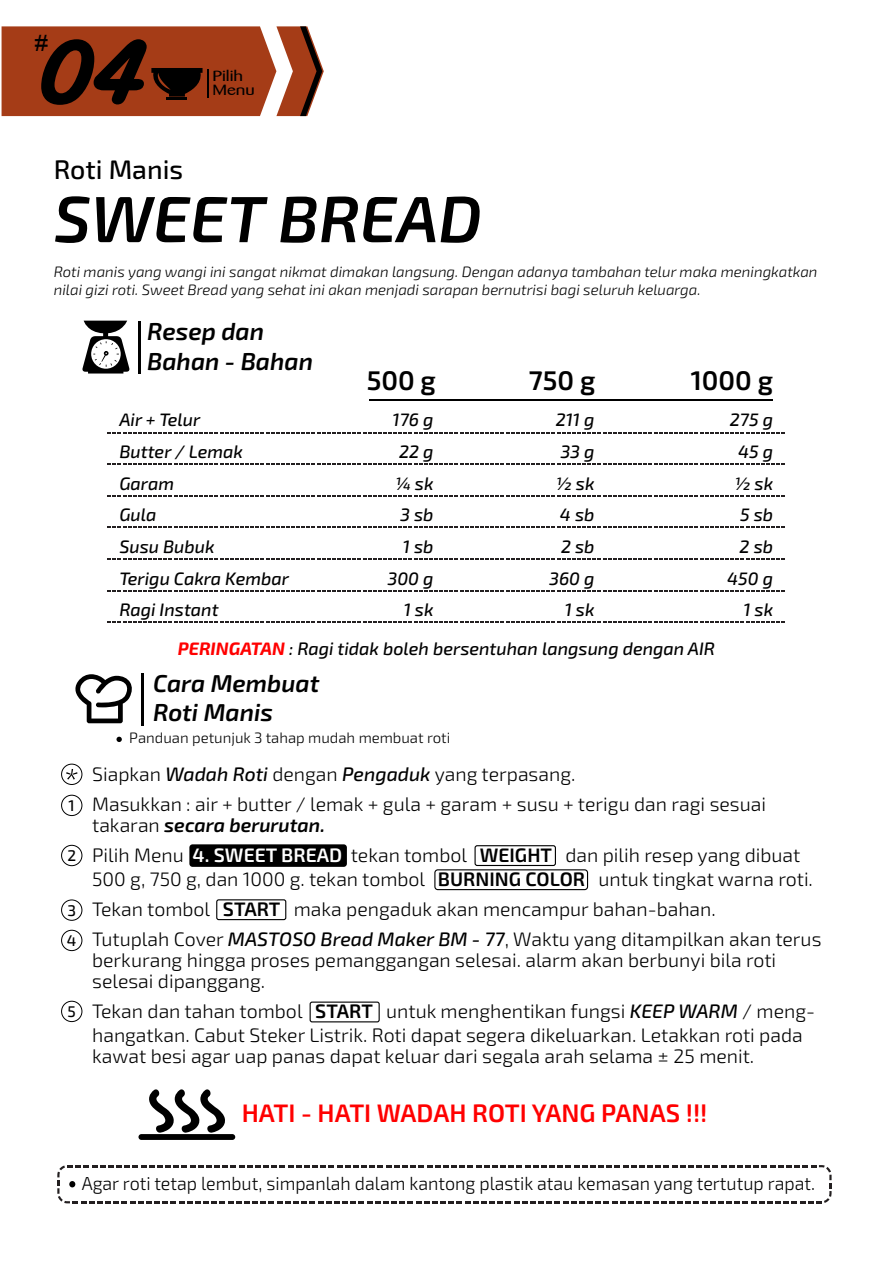
<style>
.page{position:relative;width:893px;height:1263px;background:#fff}
.page>*{position:absolute;margin:0;border:0;box-sizing:border-box;transform-origin:0 0}
.t1{font:106.2px "Harlow Solid";color:#000;scale:1.06 1}
.t2{font:italic 600 65.25px "Exo 2";color:#000}
.t3{font:600 27px "Exo 2";color:#000}
.t4{font:500 26.85px "Exo 2";color:#000}
.t5{font:600 25.35px "Exo 2";color:#f00}
.t6{font:italic 600 24.45px/29.2px "Exo 2";color:#000}
.t7{font:22.5px "Arial";color:#000;scale:1.06 1}
.t8{font:300 19.5px/30px "Exo 2";color:#000}
.t9{font:300 18.75px "Exo 2";color:#000;scale:.95 1}
.t10{font:italic 500 18px/31.7px "Exo 2";color:#000;text-align:justify}
.t11{font:500 15.45px/30.3px "Exo 2";color:#000}
.t12{font:italic 300 15px/18px "Exo 2";color:#000}
.t13{font:300 15px "Exo 2";color:#000}
.t14{font:14.7px/14.2px "Barmeno";color:#000;scale:1.26 1}
.s1{font-weight:700;color:#f00}
.s2{font-weight:500;font-style:italic}
.s3{font-weight:600;font-style:italic}
.s4{font-weight:600;color:#fff}
.s5{font-weight:600}
</style>
<div class="page">
<svg style="left:82px;top:321px;width:48px;height:52px"></svg>
<svg style="left:75px;top:674px;width:57px;height:49px"></svg>
<svg style="left:2px;top:26px;width:322px;height:90px;background:#a24727"></svg>
<hr style="left:167px;top:97px;width:20px;height:2px;background:#000">
<hr style="left:207px;top:69px;width:2px;height:29px;background:#000">
<hr style="left:138px;top:321px;width:3px;height:52px;background:#000">
<hr style="left:141px;top:673px;width:3px;height:53px;background:#000">
<svg style="left:107px;top:463px;width:678px;height:2px"></svg>
<svg style="left:107px;top:495px;width:678px;height:1px"></svg>
<svg style="left:107px;top:527px;width:678px;height:1px"></svg>
<svg style="left:107px;top:432px;width:678px;height:1px"></svg>
<svg style="left:107px;top:590px;width:678px;height:1px"></svg>
<svg style="left:107px;top:558px;width:678px;height:2px"></svg>
<svg style="left:107px;top:622px;width:678px;height:1px"></svg>
<svg style="left:116px;top:737px;width:6px;height:5px"></svg>
<svg style="left:57px;top:1165px;width:775px;height:38px"></svg>
<div style="left:61px;top:764px;width:21px;height:21px;border:1px solid #000;border-radius:50%"></div>
<svg style="left:66px;top:769px;width:11px;height:11px"></svg>
<div style="left:61px;top:795px;width:21px;height:21px;border:1px solid #000;border-radius:50%"></div>
<div style="left:61px;top:845px;width:21px;height:21px;border:1px solid #000;border-radius:50%"></div>
<div style="left:61px;top:899px;width:21px;height:22px;border:1px solid #000;border-radius:50%"></div>
<div style="left:61px;top:930px;width:21px;height:21px;border:1px solid #000;border-radius:50%"></div>
<div style="left:61px;top:1001px;width:21px;height:21px;border:1px solid #000;border-radius:50%"></div>
<div style="left:189px;top:844px;width:158px;height:23px;background:#000;border-radius:3px"></div>
<div style="left:474px;top:845px;width:82px;height:21px;border:1px solid #000;border-radius:2px"></div>
<div style="left:434px;top:869px;width:154px;height:21px;border:1px solid #000;border-radius:3px"></div>
<div style="left:216px;top:899px;width:70px;height:21px;border:1px solid #000;border-radius:2px"></div>
<div style="left:310px;top:1001px;width:70px;height:21px;border:1px solid #000;border-radius:2px"></div>
<hr style="left:370px;top:399px;width:403px;height:2px;background:#000">
<svg style="left:149px;top:1089px;width:76px;height:44px"></svg>
<div style="left:138px;top:1134px;width:97px;height:6px;background:#000;border-radius:3px"></div>
<p class="t7" style="left:35px;top:28px;width:14px">#</p>
<h1 class="t1" style="left:34px;top:11px;width:100px">04</h1>
<p class="t14" style="left:212px;top:69px;width:35px">Pilih<br>Menu</p>
<h3 class="t4" style="left:54px;top:154px;width:131px">Roti Manis</h3>
<h2 class="t2" style="left:54px;top:180px;width:430px">SWEET BREAD</h2>
<p class="t12" style="left:54px;top:263px;width:765px">Roti manis yang wangi ini sangat nikmat dimakan langsung. Dengan adanya tambahan telur maka meningkatkan nilai gizi roti. Sweet Bread yang sehat ini akan menjadi sarapan bernutrisi bagi seluruh keluarga.</p>
<p class="t6" style="left:147px;top:318px;width:167px">Resep dan<br>Bahan - Bahan</p>
<h3 class="t3" style="left:367px;top:365px;width:71px">500 g</h3>
<h3 class="t3" style="left:529px;top:365px;width:68px">750 g</h3>
<h3 class="t3" style="left:691px;top:365px;width:84px">1000 g</h3>
<p class="t10" style="left:392px;top:404px;width:43px">176 g</p>
<p class="t10" style="left:556px;top:404px;width:40px">211 g</p>
<p class="t10" style="left:119px;top:404px;width:83px">Air + Telur</p>
<p class="t10" style="left:730px;top:404px;width:45px">275 g</p>
<p class="t10" style="left:556px;top:436px;width:40px">33 g ½ sk 4 sb</p>
<p class="t10" style="left:395px;top:436px;width:40px">22 g ¼ sk 3 sb</p>
<p class="t10" style="left:119px;top:436px;width:125px">Butter / Lemak</p>
<p class="t10" style="left:738px;top:436px;width:37px">45 g</p>
<p class="t10" style="left:119px;top:468px;width:56px">Garam</p>
<p class="t10" style="left:735px;top:468px;width:40px">½ sk</p>
<p class="t10" style="left:119px;top:499px;width:39px">Gula</p>
<p class="t10" style="left:740px;top:499px;width:35px">5 sb</p>
<p class="t10" style="left:119px;top:531px;width:97px">Susu Bubuk</p>
<p class="t10" style="left:740px;top:531px;width:35px">2 sb</p>
<p class="t10" style="left:561px;top:531px;width:35px">2 sb</p>
<p class="t10" style="left:403px;top:531px;width:32px">1 sb</p>
<p class="t10" style="left:119px;top:563px;width:171px">Terigu Cakra Kembar</p>
<p class="t10" style="left:727px;top:563px;width:47px">450 g</p>
<p class="t10" style="left:387px;top:563px;width:48px">300 g</p>
<p class="t10" style="left:549px;top:563px;width:47px">360 g</p>
<p class="t10" style="left:119px;top:594px;width:101px">Ragi Instant</p>
<p class="t10" style="left:743px;top:594px;width:31px">1 sk</p>
<p class="t10" style="left:404px;top:594px;width:31px">1 sk</p>
<p class="t10" style="left:565px;top:594px;width:31px">1 sk</p>
<p class="t10" style="left:178px;top:633px;width:539px"><span class="s1">PERINGATAN</span> : Ragi tidak boleh bersentuhan langsung dengan AIR</p>
<p class="t11" style="left:68px;top:790px;width:8px">1</p>
<p class="t11" style="left:67px;top:841px;width:10px">2</p>
<p class="t11" style="left:67px;top:895px;width:11px">3<br>4</p>
<p class="t11" style="left:68px;top:996px;width:10px">5</p>
<p class="t6" style="left:153px;top:669px;width:168px">Cara Membuat<br>Roti Manis</p>
<p class="t13" style="left:129px;top:729px;width:322px">Panduan petunjuk 3 tahap mudah membuat roti</p>
<p class="t8" style="left:92px;top:760px;width:675px">Siapkan <span class="s2">Wadah Roti</span> dengan <span class="s2">Pengaduk</span> yang terpasang.<br>Masukkan : air + butter / lemak + gula + garam + susu + terigu dan ragi sesuai</p>
<p class="t8" style="left:92px;top:811px;width:710px">takaran <span class="s3">secara berurutan.<br></span>Pilih Menu <span class="s4">4. SWEET BREAD</span> tekan tombol <span class="s5">WEIGHT</span> dan pilih resep yang dibuat</p>
<p class="t8" style="left:92px;top:865px;width:731px">500 g, 750 g, dan 1000 g. tekan tombol <span class="s5">BURNING COLOR</span> untuk tingkat warna roti.<br>Tekan tombol <span class="s5">START</span> maka pengaduk akan mencampur bahan-bahan.<br>Tutuplah Cover <span class="s2">MASTOSO Bread Maker BM - 77</span>, Waktu yang ditampilkan akan terus</p>
<p class="t8" style="left:92px;top:950px;width:686px;line-height:21px">berkurang hingga proses pemanggangan selesai. alarm akan berbunyi bila roti selesai dipanggang.</p>
<p class="t8" style="left:92px;top:1000px;width:724px;line-height:24px">Tekan dan tahan tombol <span class="s5">START</span> untuk menghentikan fungsi <span class="s2">KEEP WARM</span> / meng&shy;hangatkan. Cabut Steker Listrik. Roti dapat segera dikeluarkan. Letakkan roti pada</p>
<p class="t8" style="left:92px;top:1042px;width:664px">kawat besi agar uap panas dapat keluar dari segala arah selama ± 25 menit.</p>
<p class="t5" style="left:242px;top:1098px;width:467px">HATI - HATI WADAH ROTI YANG PANAS !!!</p>
<p class="t9" style="left:82px;top:1172px;width:773px">Agar roti tetap lembut, simpanlah dalam kantong plastik atau kemasan yang tertutup rapat.</p>
</div>
